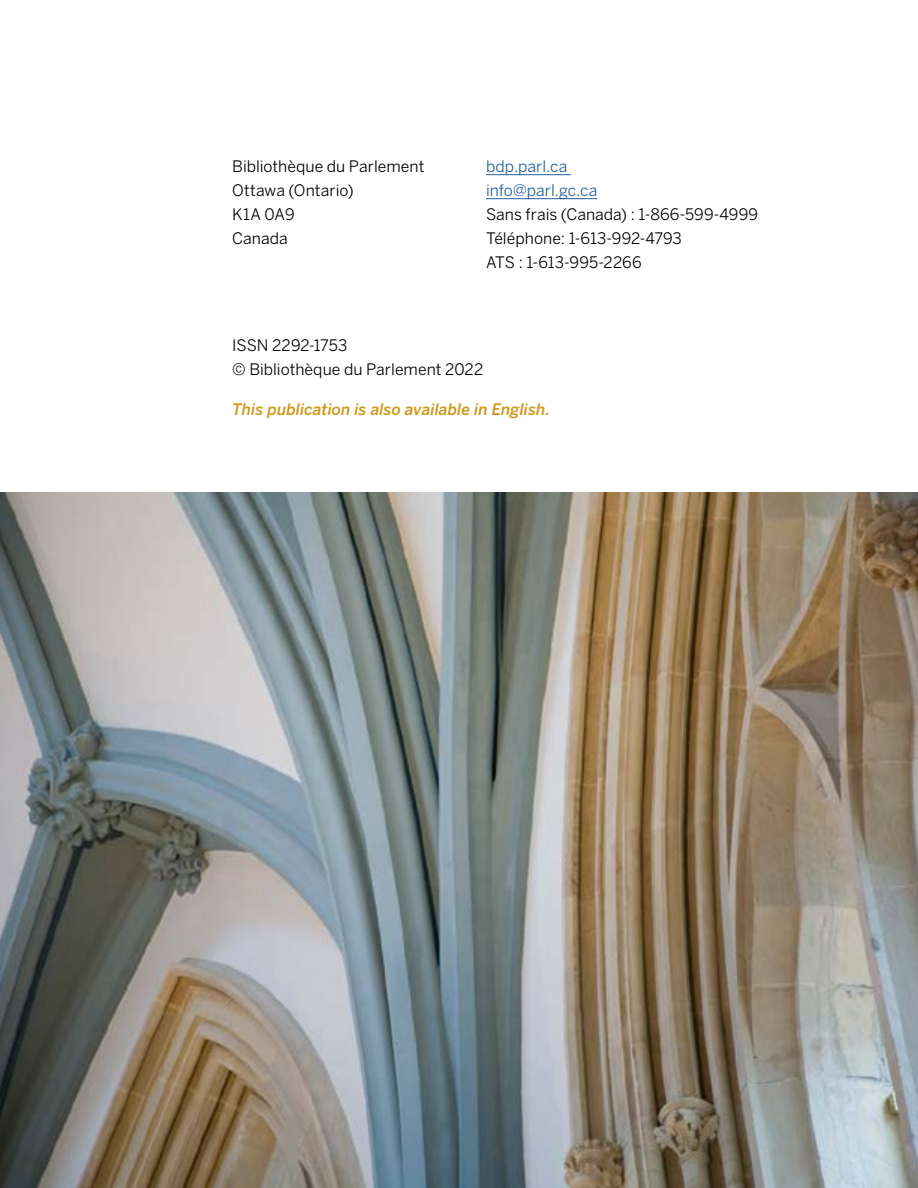
<style>
.page{position:relative;width:918px;height:1188px;background:#fff}
.page>*{position:absolute;margin:0;border:0;box-sizing:border-box;transform-origin:0 0}
.Body{font:15.75px "Benton Sans";color:#000}
.Body-2{font:italic 500 15.75px "Benton Sans";letter-spacing:-.005em;color:#cf981c}
.Body-3{font:15.75px "Benton Sans";color:#215e9e}
</style>
<div class="page">
<hr style="left:486px;top:174px;width:85px;height:1px;background:#215e9e">
<hr style="left:486px;top:198px;width:111px;height:1px;background:#215e9e">
<img style="left:0;top:492px;width:918px;height:696px">
<p class="Body" style="left:232px;top:157px;width:194px">Bibliothèque du Parlement</p>
<p class="Body" style="left:232px;top:181px;width:123px">Ottawa (Ontario)</p>
<p class="Body" style="left:232px;top:205px;width:64px">K1A 0A9</p>
<p class="Body" style="left:232px;top:229px;width:57px">Canada</p>
<p class="Body-3" style="left:486px;top:157px;width:83px">bdp.parl.ca</p>
<p class="Body-3" style="left:486px;top:181px;width:113px">info@parl.gc.ca</p>
<p class="Body" style="left:486px;top:205px;width:274px">Sans frais (Canada) : 1-866-599-4999</p>
<p class="Body" style="left:486px;top:229px;width:197px">Téléphone: 1-613-992-4793</p>
<p class="Body" style="left:486px;top:253px;width:157px">ATS : 1-613-995-2266</p>
<p class="Body" style="left:232px;top:336px;width:117px">ISSN 2292-1753</p>
<p class="Body" style="left:232px;top:360px;width:253px">© Bibliothèque du Parlement 2022</p>
<p class="Body-2" style="left:232px;top:400px;width:319px">This publication is also available in English.</p>
</div>
